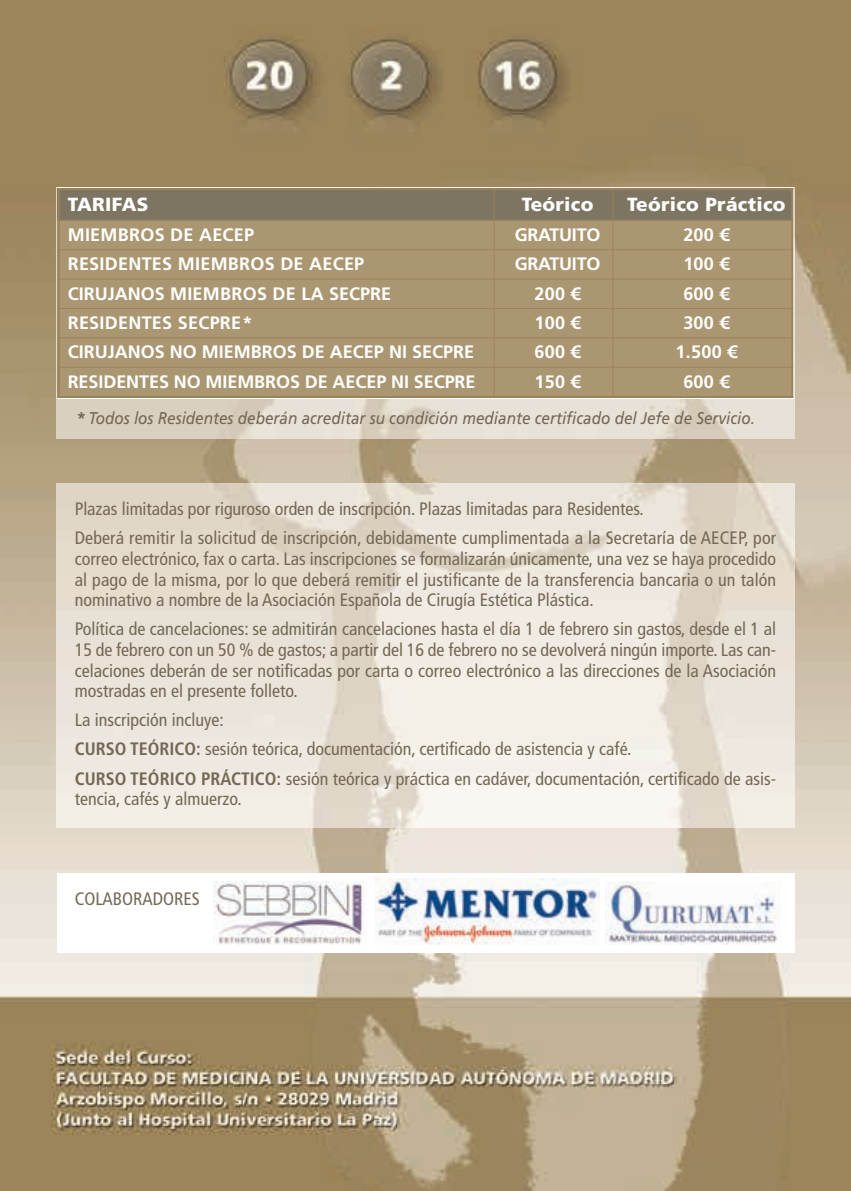
<style>
.page{position:relative;width:851px;height:1191px;background:#fff}
.page>*{position:absolute;margin:0;border:0;box-sizing:border-box;transform-origin:0 0}
.t1{font:900 19px "Frutiger LT Std";letter-spacing:.015em;color:#fff}
.t2{font:condensed 18px/20.6px "Frutiger LT Std";color:#736855}
.t3{font:700 18px "Frutiger LT Std";color:#fff}
.t4{font:italic 17px "Frutiger LT Std";color:#736855;scale:.9 1}
.s1{font-weight:700;font-style:normal}
.s2{font-weight:700}
</style>
<div class="page">
<img style="left:0;top:0;width:850px;height:1191px">
<img style="left:57px;top:399px;width:737px;height:39px">
<img style="left:57px;top:484px;width:737px;height:343px">
<div style="left:57px;top:873px;width:737px;height:79px;background:#fff"></div>
<div style="left:58px;top:188px;width:436px;height:32px;background:#7e7462"></div>
<div style="left:493px;top:188px;width:120px;height:32px;background:#7e7462"></div>
<div style="left:612px;top:188px;width:180px;height:32px;background:#7e7462"></div>
<div style="left:58px;top:220px;width:436px;height:30px;background:#aa9772"></div>
<div style="left:493px;top:220px;width:120px;height:30px;background:#aa9772"></div>
<div style="left:612px;top:220px;width:180px;height:30px;background:#aa9772"></div>
<div style="left:58px;top:250px;width:436px;height:29px;background:#aa9772"></div>
<div style="left:493px;top:250px;width:120px;height:29px;background:#aa9772"></div>
<div style="left:612px;top:250px;width:180px;height:29px;background:#aa9772"></div>
<div style="left:58px;top:279px;width:436px;height:29px;background:#aa9772"></div>
<div style="left:493px;top:279px;width:120px;height:29px;background:#aa9772"></div>
<div style="left:612px;top:279px;width:180px;height:29px;background:#aa9772"></div>
<div style="left:58px;top:308px;width:436px;height:30px;background:#aa9772"></div>
<div style="left:493px;top:308px;width:120px;height:30px;background:#aa9772"></div>
<div style="left:612px;top:308px;width:180px;height:30px;background:#aa9772"></div>
<div style="left:58px;top:338px;width:436px;height:29px;background:#aa9772"></div>
<div style="left:493px;top:338px;width:120px;height:29px;background:#aa9772"></div>
<div style="left:612px;top:338px;width:180px;height:29px;background:#aa9772"></div>
<div style="left:58px;top:367px;width:436px;height:31px;background:#aa9772"></div>
<div style="left:493px;top:367px;width:120px;height:31px;background:#aa9772"></div>
<div style="left:612px;top:367px;width:180px;height:31px;background:#aa9772"></div>
<hr style="left:58px;top:188px;width:2px;height:210px;background:#9a8359">
<hr style="left:493px;top:188px;width:1px;height:210px;background:#9a8359">
<hr style="left:612px;top:188px;width:1px;height:210px;background:#9a8359">
<hr style="left:791px;top:188px;width:2px;height:210px;background:#9a8359">
<hr style="left:58px;top:188px;width:735px;height:2px;background:#9a8359">
<hr style="left:58px;top:220px;width:735px;height:1px;background:#9a8359">
<hr style="left:58px;top:249px;width:735px;height:1px;background:#9a8359">
<hr style="left:58px;top:278px;width:735px;height:1px;background:#9a8359">
<hr style="left:58px;top:308px;width:735px;height:1px;background:#9a8359">
<hr style="left:58px;top:337px;width:735px;height:1px;background:#9a8359">
<hr style="left:58px;top:367px;width:735px;height:1px;background:#9a8359">
<hr style="left:58px;top:396px;width:735px;height:2px;background:#9a8359">
<img style="left:213px;top:882px;width:153px;height:62px">
<img style="left:375px;top:879px;width:224px;height:65px">
<img style="left:605px;top:882px;width:172px;height:62px">
<p class="t1" style="left:68px;top:194px;width:82px">TARIFAS</p>
<p class="t1" style="left:521px;top:194px;width:73px">Teórico</p>
<p class="t1" style="left:627px;top:194px;width:160px">Teórico Práctico</p>
<p class="t3" style="left:68px;top:224px;width:188px">MIEMBROS DE AECEP</p>
<p class="t3" style="left:514px;top:224px;width:87px">GRATUITO</p>
<p class="t3" style="left:683px;top:224px;width:48px">200 €</p>
<p class="t3" style="left:68px;top:253px;width:298px">RESIDENTES MIEMBROS DE AECEP</p>
<p class="t3" style="left:514px;top:253px;width:87px">GRATUITO</p>
<p class="t3" style="left:683px;top:253px;width:48px">100 €</p>
<p class="t3" style="left:68px;top:283px;width:325px">CIRUJANOS MIEMBROS DE LA SECPRE</p>
<p class="t3" style="left:534px;top:283px;width:48px">200 €</p>
<p class="t3" style="left:683px;top:283px;width:48px">600 €</p>
<p class="t3" style="left:68px;top:312px;width:186px">RESIDENTES SECPRE*</p>
<p class="t3" style="left:534px;top:312px;width:48px">100 €</p>
<p class="t3" style="left:683px;top:312px;width:48px">300 €</p>
<p class="t3" style="left:68px;top:342px;width:408px">CIRUJANOS NO MIEMBROS DE AECEP NI SECPRE</p>
<p class="t3" style="left:534px;top:342px;width:48px">600 €</p>
<p class="t3" style="left:675px;top:342px;width:63px">1.500 €</p>
<p class="t3" style="left:68px;top:371px;width:409px">RESIDENTES NO MIEMBROS DE AECEP NI SECPRE</p>
<p class="t3" style="left:534px;top:371px;width:48px">150 €</p>
<p class="t3" style="left:683px;top:371px;width:48px">600 €</p>
<p class="t4" style="left:77px;top:408px;width:755px"><span class="s1">*</span>Todos los Residentes deberán acreditar su condición mediante certificado del Jefe de Servicio.</p>
<p class="t2" style="left:75px;top:496px;width:703px;line-height:29.2px">Plazas limitadas por riguroso orden de inscripción. Plazas limitadas para Residentes.<br>Deberá remitir la solicitud de inscripción, debidamente cumplimentada a la Secretaría de AECEP, por</p>
<p class="t2" style="left:75px;top:550px;width:703px;text-align:justify">correo electrónico, fax o carta. Las inscripciones se formalizarán únicamente, una vez se haya procedido al pago de la misma, por lo que deberá remitir el justificante de la transferencia bancaria o un talón nominativo a nombre de la Asociación Española de Cirugía Estética Plástica.</p>
<p class="t2" style="left:75px;top:620px;width:703px;text-align:justify">Política de cancelaciones: se admitirán cancelaciones hasta el día 1 de febrero sin gastos, desde el 1 al 15 de febrero con un 50 % de gastos; a partir del 16 de febrero no se devolverá ningún importe. Las can&shy;celaciones deberán de ser notificadas por carta o correo electrónico a las direcciones de la Asociación mostradas en el presente folleto.</p>
<p class="t2" style="left:75px;top:707px;width:703px;line-height:29.2px">La inscripción incluye:<br><span class="s2">CURSO TEÓRICO:</span> sesión teórica, documentación, certificado de asistencia y café.<br><span class="s2">CURSO TEÓRICO PRÁCTICO:</span> sesión teórica y práctica en cadáver, documentación, certificado de asis-</p>
<p class="t2" style="left:75px;top:790px;width:168px">tencia, cafés y almuerzo.</p>
<p class="t2" style="left:75px;top:890px;width:126px">COLABORADORES</p>
</div>
